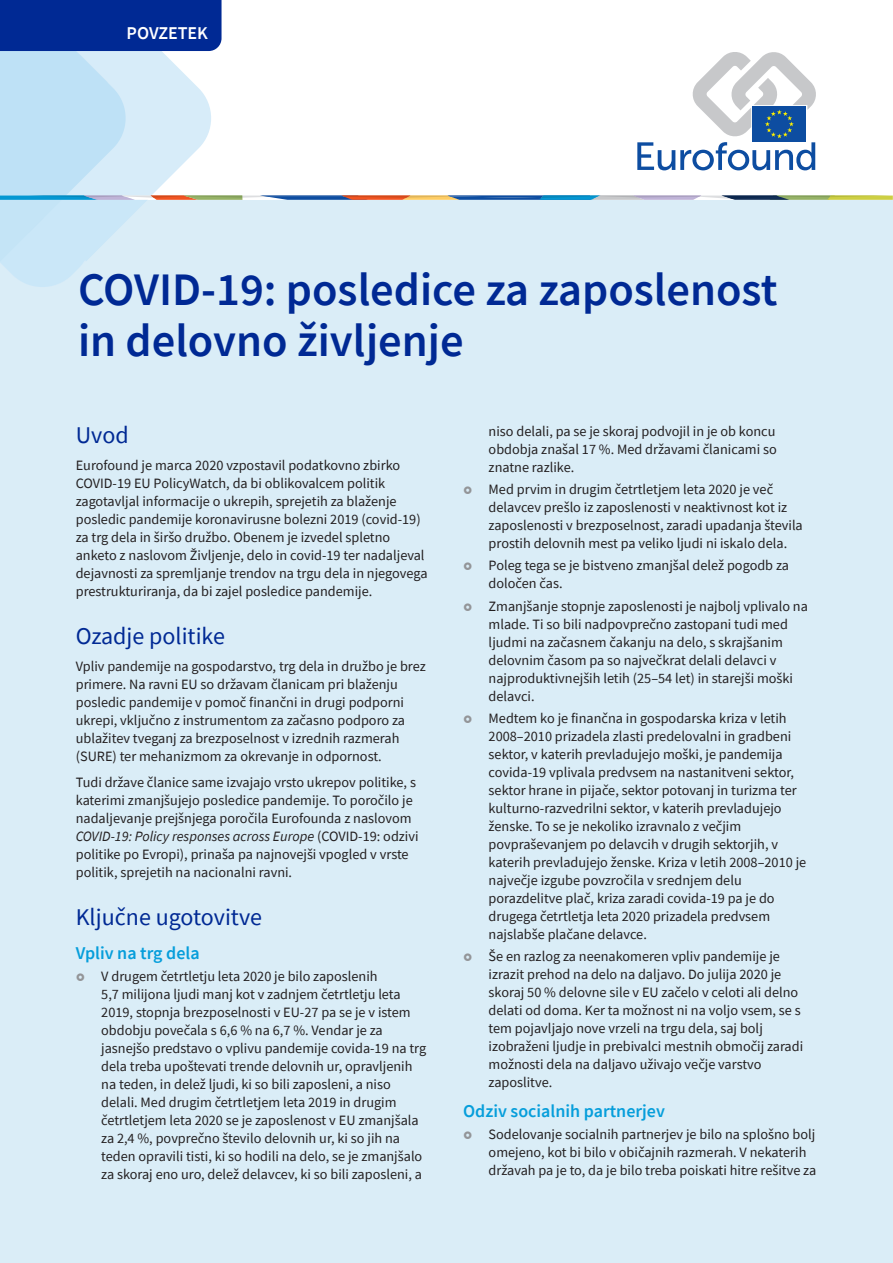
<style>
.page{position:relative;width:893px;height:1263px;background:#fff}
.page>*{position:absolute;margin:0;border:0;box-sizing:border-box;transform-origin:0 0}
.t1{font:600 46.5px/51px "Source Sans Pro";color:#002994}
.t2{font:24px "Source Sans Pro";color:#002994}
.t3{font:600 18px "Source Sans Pro";color:#069edb}
.t4{font:600 18px "Source Sans Pro";color:#fff}
.t5{font:14.25px/18px "Source Sans Pro";color:#231f20}
.s1{font-style:italic}
</style>
<div class="page">
<div style="left:0;top:200px;width:893px;height:1063px;background:#daedf7"></div>
<svg style="left:0;top:0;width:893px;height:287px"></svg>
<p class="t4" style="left:127px;top:21px;width:83px">POVZETEK</p>
<h1 class="t1" style="left:78px;top:263px;width:701px">COVID-19: posledice za zaposlenost in delovno življenje</h1>
<h2 class="t2" style="left:76px;top:420px;width:54px">Uvod</h2>
<p class="t5" style="left:76px;top:456px;width:353px">Eurofound je marca 2020 vzpostavil podatkovno zbirko COVID-19 EU PolicyWatch, da bi oblikovalcem politik zagotavljal informacije o ukrepih, sprejetih za blaženje posledic pandemije koronavirusne bolezni 2019 (covid-19) za trg dela in širšo družbo. Obenem je izvedel spletno anketo z naslovom Življenje, delo in covid-19 ter nadaljeval dejavnosti za spremljanje trendov na trgu dela in njegovega prestrukturiranja, da bi zajel posledice pandemije.</p>
<h2 class="t2" style="left:76px;top:620px;width:151px">Ozadje politike</h2>
<p class="t5" style="left:76px;top:656px;width:352px">Vpliv pandemije na gospodarstvo, trg dela in družbo je brez primere. Na ravni EU so državam članicam pri blaženju posledic pandemije v pomoč finančni in drugi podporni ukrepi, vključno z instrumentom za začasno podporo za ublažitev tveganj za brezposelnost v izrednih razmerah (SURE) ter mehanizmom za okrevanje in odpornost.</p>
<p class="t5" style="left:76px;top:773px;width:344px">Tudi države članice same izvajajo vrsto ukrepov politike, s katerimi zmanjšujejo posledice pandemije. To poročilo je nadaljevanje prejšnjega poročila Eurofounda z naslovom <span class="s1">COVID-19: Policy responses across Europe</span> (COVID-19: odzivi politike po Evropi), prinaša pa najnovejši vpogled v vrste politik, sprejetih na nacionalni ravni.</p>
<h2 class="t2" style="left:76px;top:902px;width:188px">Ključne ugotovitve</h2>
<p class="t3" style="left:76px;top:941px;width:125px">Vpliv na trg dela</p>
<p class="t5" style="left:101px;top:967px;width:326px">V drugem četrtletju leta 2020 je bilo zaposlenih<br>5,7 milijona ljudi manj kot v zadnjem četrtletju leta 2019, stopnja brezposelnosti v EU-27 pa se je v istem obdobju povečala s 6,6 % na 6,7 %. Vendar je za jasnejšo predstavo o vplivu pandemije covida-19 na trg dela treba upoštevati trende delovnih ur, opravljenih na teden, in delež ljudi, ki so bili zaposleni, a niso delali. Med drugim četrtletjem leta 2019 in drugim četrtletjem leta 2020 se je zaposlenost v EU zmanjšala za 2,4 %, povprečno število delovnih ur, ki so jih na teden opravili tisti, ki so hodili na delo, se je zmanjšalo za skoraj eno uro, delež delavcev, ki so bili zaposleni, a</p>
<p class="t5" style="left:489px;top:422px;width:290px;text-align:justify">niso delali, pa se je skoraj podvojil in je ob koncu obdobja znašal 17 %. Med državami članicami so znatne razlike.</p>
<p class="t5" style="left:489px;top:480px;width:316px">Med prvim in drugim četrtletjem leta 2020 je več delavcev prešlo iz zaposlenosti v neaktivnost kot iz zaposlenosti v brezposelnost, zaradi upadanja števila prostih delovnih mest pa veliko ljudi ni iskalo dela.</p>
<p class="t5" style="left:489px;top:556px;width:302px">Poleg tega se je bistveno zmanjšal delež pogodb za določen čas.</p>
<p class="t5" style="left:489px;top:597px;width:321px">Zmanjšanje stopnje zaposlenosti je najbolj vplivalo na mlade. Ti so bili nadpovprečno zastopani tudi med ljudmi na začasnem čakanju na delo, s skrajšanim delovnim časom pa so največkrat delali delavci v najproduktivnejših letih (25–54 let) in starejši moški delavci.</p>
<p class="t5" style="left:489px;top:709px;width:319px">Medtem ko je finančna in gospodarska kriza v letih 2008–2010 prizadela zlasti predelovalni in gradbeni sektor, v katerih prevladujejo moški, je pandemija covida-19 vplivala predvsem na nastanitveni sektor, sektor hrane in pijače, sektor potovanj in turizma ter kulturno-razvedrilni sektor, v katerih prevladujejo ženske. To se je nekoliko izravnalo z večjim povpraševanjem po delavcih v drugih sektorjih, v katerih prevladujejo ženske. Kriza v letih 2008–2010 je največje izgube povzročila v srednjem delu porazdelitve plač, kriza zaradi covida-19 pa je do drugega četrtletja leta 2020 prizadela predvsem najslabše plačane delavce.</p>
<p class="t5" style="left:489px;top:947px;width:316px">Še en razlog za neenakomeren vpliv pandemije je izrazit prehod na delo na daljavo. Do julija 2020 je skoraj 50 % delovne sile v EU začelo v celoti ali delno delati od doma. Ker ta možnost ni na voljo vsem, se s tem pojavljajo nove vrzeli na trgu dela, saj bolj izobraženi ljudje in prebivalci mestnih območij zaradi možnosti dela na daljavo uživajo večje varstvo zaposlitve.</p>
<p class="t3" style="left:463px;top:1099px;width:203px">Odziv socialnih partnerjev</p>
<p class="t5" style="left:489px;top:1125px;width:329px">Sodelovanje socialnih partnerjev je bilo na splošno bolj omejeno, kot bi bilo v običajnih razmerah. V nekaterih državah pa je to, da je bilo treba poiskati hitre rešitve za</p>
</div>
